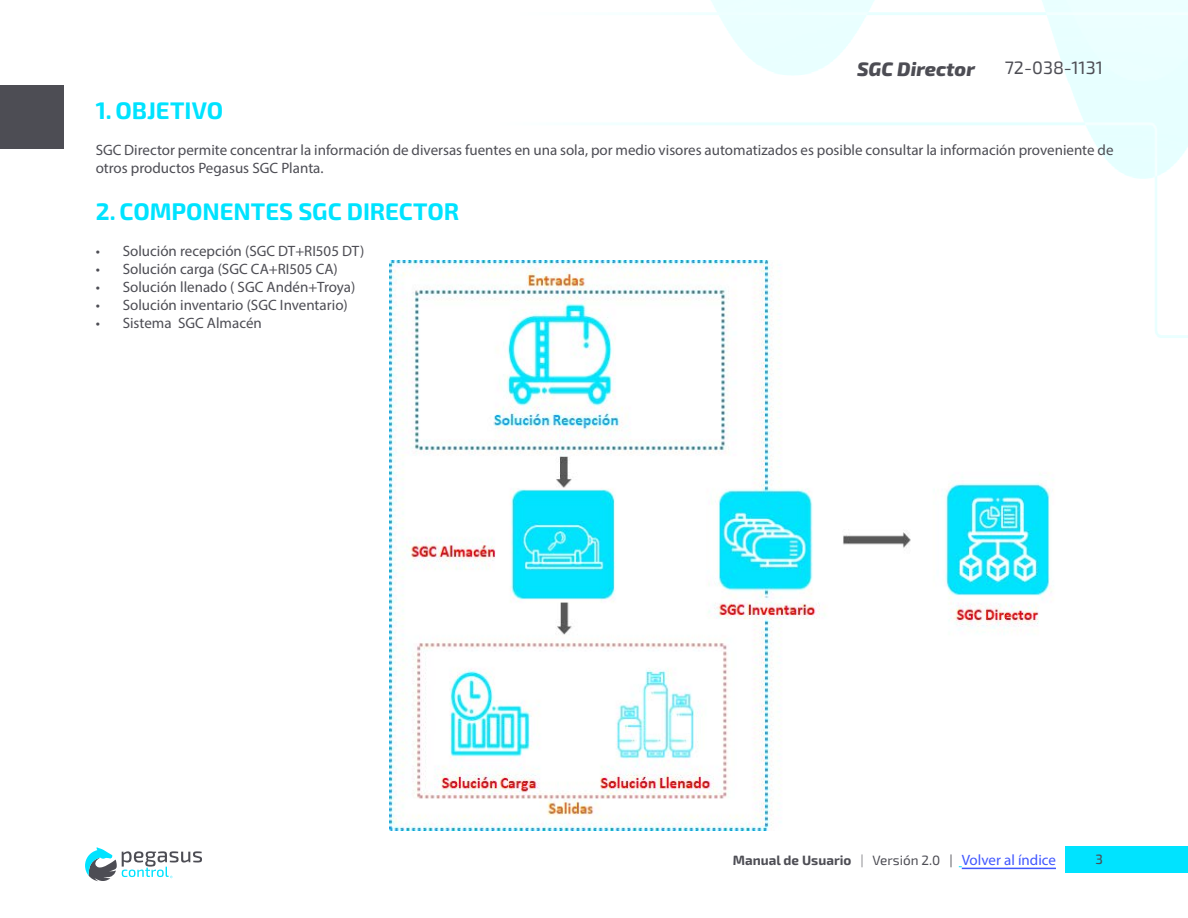
<style>
.page{position:relative;width:1188px;height:918px;background:#fff}
.page>*{position:absolute;margin:0;border:0;box-sizing:border-box;transform-origin:0 0}
.t1{font:700 24px "Exo 2";letter-spacing:-.005em;color:#00e3ff}
.t2{font:italic 800 19.5px "Exo 2";color:#4d4d54}
.t3{font:18px "Exo 2";color:#4d4d54}
.t4{font:15px/18px "Myriad Pro";color:#4d4d54}
.t5{font:700 13.5px "Exo 2";color:#4d4d54}
.t6{font:500 13.5px "Exo 2";color:#4d4d54}
.s1{font-weight:400;color:#828287}
.s2{font-weight:400}
.s3{font-family:"Myriad Pro";font-weight:400;font-size:15px;color:#4157ff}
</style>
<div class="page">
<img style="left:1px;top:0;width:1187px;height:882px">
<div style="left:1px;top:85px;width:63px;height:63px;background:#4d4d54"></div>
<svg style="left:85px;top:847px;width:117px;height:34px"></svg>
<div style="left:1066px;top:846px;width:122px;height:27px;background:#00e3ff"></div>
<hr style="left:962px;top:868px;width:94px;height:1px;background:#4157ff">
<img style="left:390px;top:260px;width:666px;height:571px">
<h2 class="t2" style="left:857px;top:53px;width:119px">SGC Director</h2>
<p class="t3" style="left:1005px;top:56px;width:100px">72-038-1131</p>
<h1 class="t1" style="left:96px;top:92px;width:129px">1. OBJETIVO</h1>
<p class="t4" style="left:96px;top:141px;width:1019px">SGC Director permite concentrar la información de diversas fuentes en una sola, por medio visores automatizados es posible consultar la información proveniente de otros productos Pegasus SGC Planta.</p>
<h1 class="t1" style="left:96px;top:193px;width:365px">2. COMPONENTES SGC DIRECTOR</h1>
<p class="t4" style="left:96px;top:241px;width:270px">• Solución recepción (SGC DT+RI505 DT)</p>
<p class="t4" style="left:96px;top:259px;width:244px">• Solución carga (SGC CA+RI505 CA)</p>
<p class="t4" style="left:96px;top:277px;width:261px">• Solución llenado ( SGC Andén+Troya)</p>
<p class="t4" style="left:96px;top:295px;width:254px">• Solución inventario (SGC Inventario)</p>
<p class="t4" style="left:96px;top:313px;width:168px">• Sistema SGC Almacén</p>
<p class="t5" style="left:733px;top:850px;width:325px">Manual de Usuario <span class="s1">|</span> <span class="s2">Versión 2.0 |</span> <span class="s3">Volver al índice</span></p>
<p class="t6" style="left:1096px;top:849px;width:9px">3</p>
</div>
